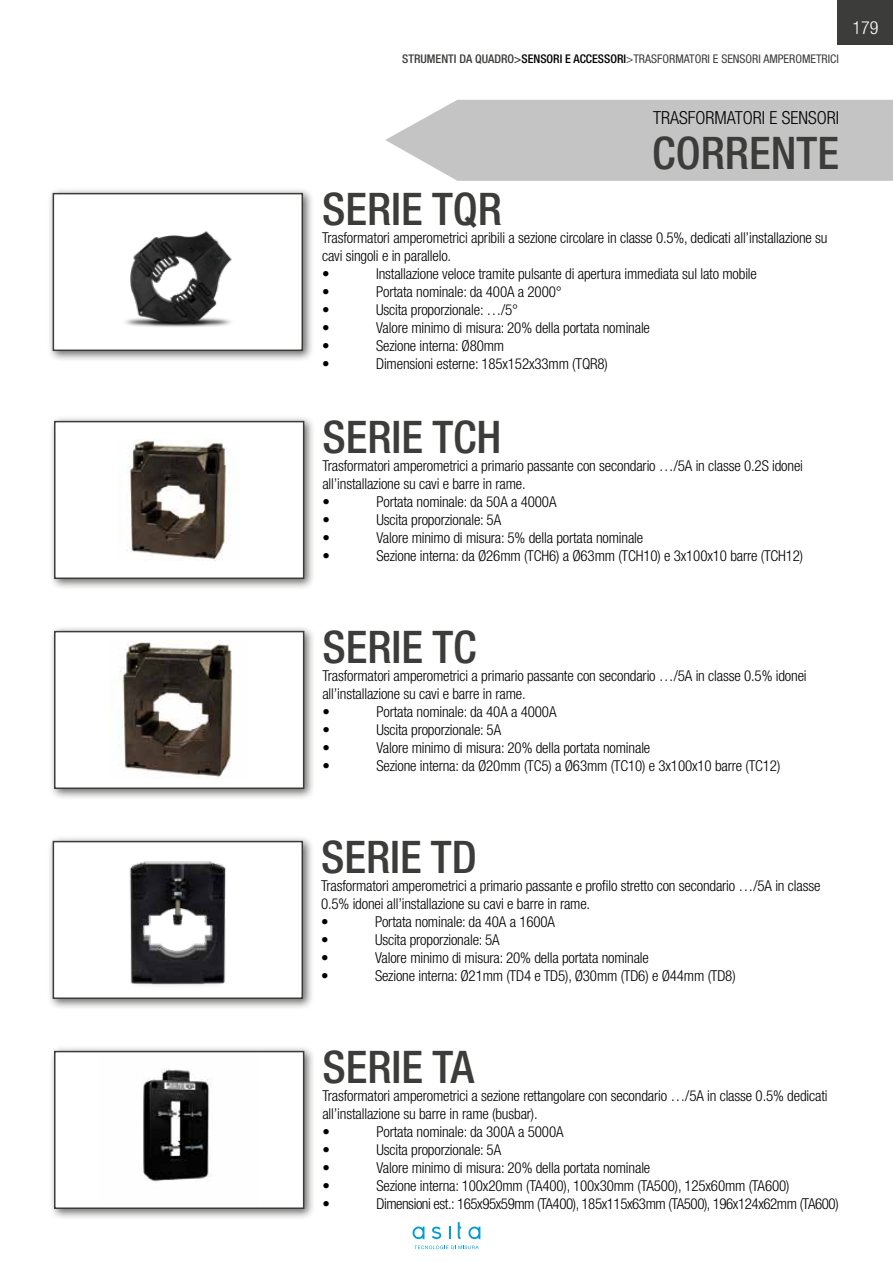
<style>
.page{position:relative;width:893px;height:1263px;background:#fff}
.page>*{position:absolute;margin:0;border:0;box-sizing:border-box;transform-origin:0 0}
.t1{font:500 condensed 45px "Helvetica Neue LT Std";color:#3c3c3b}
.t2{font:300 condensed 18px "Helvetica Neue LT Std";color:#000}
.t3{font:300 condensed 18px "Helvetica Neue LT Std";color:#fff}
.t4{font:300 condensed 15px/18px "Helvetica Neue LT Std";letter-spacing:-.01em;color:#000}
.t5{font:300 condensed 15px "Helvetica Neue LT Std";letter-spacing:-.03em;color:#000}
.t6{font:condensed 12px "Helvetica Neue LT Std";color:#3c3c3b}
.s1{font-weight:500}
.s2{color:#000}
.s3{font-weight:500;color:#000}
</style>
<div class="page">
<div style="left:49px;top:1045px;width:267px;height:175px;background:#3c3c3b;opacity:.75"></div>
<div style="left:55px;top:1051px;width:249px;height:157px;background:#fff"></div>
<img style="left:143px;top:1068px;width:67px;height:114px">
<div style="left:54px;top:1051px;width:250px;height:158px;border:2px solid #3c3c3b"></div>
<div style="left:49px;top:626px;width:267px;height:174px;background:#3c3c3b;opacity:.75"></div>
<div style="left:55px;top:632px;width:249px;height:156px;background:#fff"></div>
<img style="left:119px;top:641px;width:113px;height:138px">
<div style="left:54px;top:631px;width:250px;height:158px;border:2px solid #3c3c3b"></div>
<div style="left:49px;top:416px;width:267px;height:174px;background:#3c3c3b;opacity:.75"></div>
<div style="left:55px;top:422px;width:249px;height:156px;background:#fff"></div>
<img style="left:127px;top:440px;width:104px;height:120px">
<div style="left:54px;top:421px;width:250px;height:158px;border:2px solid #3c3c3b"></div>
<div style="left:47px;top:188px;width:267px;height:174px;background:#3c3c3b;opacity:.75"></div>
<div style="left:53px;top:194px;width:249px;height:156px;background:#fff"></div>
<img style="left:125px;top:231px;width:107px;height:96px">
<div style="left:53px;top:193px;width:250px;height:158px;border:2px solid #3c3c3b"></div>
<div style="left:47px;top:836px;width:267px;height:174px;background:#3c3c3b;opacity:.75"></div>
<img style="left:56px;top:844px;width:244px;height:152px">
<div style="left:53px;top:841px;width:250px;height:158px;border:2px solid #3c3c3b"></div>
<div style="left:838px;top:0;width:55px;height:44px;background:#3c3c3b"></div>
<svg style="left:385px;top:100px;width:508px;height:81px;background:#c8c8c8"></svg>
<svg style="left:413px;top:1226px;width:11px;height:13px"></svg>
<svg style="left:432px;top:1226px;width:9px;height:13px"></svg>
<svg style="left:449px;top:1226px;width:1px;height:13px"></svg>
<svg style="left:458px;top:1222px;width:3px;height:17px"></svg>
<svg style="left:468px;top:1226px;width:12px;height:13px"></svg>
<svg style="left:414px;top:1245px;width:65px;height:4px"></svg>
<p class="t6" style="left:402px;top:51px;width:438px"><span class="s1">STRUMENTI DA QUADRO</span><span class="s2">&gt;</span><span class="s3">SENSORI E ACCESSORI</span>&gt;TRASFORMATORI E SENSORI AMPEROMETRICI</p>
<p class="t3" style="left:852px;top:17px;width:27px">179</p>
<p class="t2" style="left:653px;top:108px;width:187px">TRASFORMATORI E SENSORI</p>
<h1 class="t1" style="left:652px;top:126px;width:188px">CORRENTE</h1>
<h1 class="t1" style="left:322px;top:182px;width:181px">SERIE TQR</h1>
<p class="t4" style="left:322px;top:229px;width:507px">Trasformatori amperometrici apribili a sezione circolare in classe 0.5%, dedicati all’installazione su cavi singoli e in parallelo.<br>•</p>
<p class="t4" style="left:376px;top:265px;width:382px">Installazione veloce tramite pulsante di apertura immediata sul lato mobile</p>
<p class="t4" style="left:322px;top:283px;width:9px">•</p>
<p class="t4" style="left:376px;top:283px;width:187px">Portata nominale: da 400A a 2000°</p>
<p class="t4" style="left:322px;top:301px;width:9px">•</p>
<p class="t4" style="left:376px;top:301px;width:144px">Uscita proporzionale: …/5°</p>
<p class="t4" style="left:322px;top:319px;width:9px">•</p>
<p class="t4" style="left:376px;top:319px;width:275px">Valore minimo di misura: 20% della portata nominale</p>
<p class="t4" style="left:322px;top:337px;width:9px">•</p>
<p class="t4" style="left:376px;top:337px;width:130px">Sezione interna: Ø80mm</p>
<p class="t4" style="left:322px;top:355px;width:9px">•</p>
<p class="t4" style="left:376px;top:355px;width:233px">Dimensioni esterne: 185x152x33mm (TQR8)</p>
<h1 class="t1" style="left:322px;top:410px;width:181px">SERIE TCH</h1>
<p class="t4" style="left:322px;top:457px;width:482px">Trasformatori amperometrici a primario passante con secondario …/5A in classe 0.2S idonei all’installazione su cavi e barre in rame.<br>•</p>
<p class="t4" style="left:376px;top:493px;width:182px">Portata nominale: da 50A a 4000A</p>
<p class="t4" style="left:322px;top:511px;width:9px">•</p>
<p class="t4" style="left:376px;top:511px;width:126px">Uscita proporzionale: 5A</p>
<p class="t4" style="left:322px;top:529px;width:9px">•</p>
<p class="t4" style="left:376px;top:529px;width:268px">Valore minimo di misura: 5% della portata nominale</p>
<p class="t4" style="left:322px;top:547px;width:9px">•</p>
<p class="t4" style="left:376px;top:547px;width:428px">Sezione interna: da Ø26mm (TCH6) a Ø63mm (TCH10) e 3x100x10 barre (TCH12)</p>
<h1 class="t1" style="left:322px;top:620px;width:156px">SERIE TC</h1>
<p class="t4" style="left:322px;top:666px;width:486px">Trasformatori amperometrici a primario passante con secondario …/5A in classe 0.5% idonei all’installazione su cavi e barre in rame.<br>•</p>
<p class="t4" style="left:376px;top:702px;width:182px">Portata nominale: da 40A a 4000A</p>
<p class="t4" style="left:322px;top:720px;width:9px">•</p>
<p class="t4" style="left:376px;top:720px;width:126px">Uscita proporzionale: 5A</p>
<p class="t4" style="left:322px;top:738px;width:9px">•</p>
<p class="t4" style="left:376px;top:738px;width:275px">Valore minimo di misura: 20% della portata nominale</p>
<p class="t4" style="left:322px;top:756px;width:9px">•</p>
<p class="t4" style="left:376px;top:756px;width:405px">Sezione interna: da Ø20mm (TC5) a Ø63mm (TC10) e 3x100x10 barre (TC12)</p>
<h1 class="t1" style="left:321px;top:830px;width:157px">SERIE TD</h1>
<p class="t4" style="left:321px;top:876px;width:501px">Trasformatori amperometrici a primario passante e profilo stretto con secondario …/5A in classe<br>0.5% idonei all’installazione su cavi e barre in rame.<br>•</p>
<p class="t4" style="left:375px;top:912px;width:182px">Portata nominale: da 40A a 1600A</p>
<p class="t4" style="left:321px;top:930px;width:9px">•</p>
<p class="t4" style="left:375px;top:930px;width:126px">Uscita proporzionale: 5A</p>
<p class="t4" style="left:321px;top:948px;width:9px">•</p>
<p class="t4" style="left:375px;top:948px;width:275px">Valore minimo di misura: 20% della portata nominale</p>
<p class="t4" style="left:321px;top:966px;width:9px">•</p>
<p class="t4" style="left:375px;top:966px;width:362px">Sezione interna: Ø21mm (TD4 e TD5), Ø30mm (TD6) e Ø44mm (TD8)</p>
<h1 class="t1" style="left:322px;top:1040px;width:153px">SERIE TA</h1>
<p class="t4" style="left:322px;top:1086px;width:507px">Trasformatori amperometrici a sezione rettangolare con secondario …/5A in classe 0.5% dedicati all’installazione su barre in rame (busbar).<br>•</p>
<p class="t4" style="left:376px;top:1122px;width:189px">Portata nominale: da 300A a 5000A</p>
<p class="t4" style="left:322px;top:1140px;width:9px">•</p>
<p class="t4" style="left:376px;top:1140px;width:126px">Uscita proporzionale: 5A</p>
<p class="t4" style="left:322px;top:1158px;width:9px">•</p>
<p class="t4" style="left:376px;top:1158px;width:275px">Valore minimo di misura: 20% della portata nominale</p>
<p class="t4" style="left:322px;top:1176px;width:9px">•</p>
<p class="t4" style="left:376px;top:1176px;width:415px">Sezione interna: 100x20mm (TA400), 100x30mm (TA500), 125x60mm (TA600)</p>
<p class="t4" style="left:322px;top:1194px;width:9px">•</p>
<p class="t5" style="left:376px;top:1195px;width:464px">Dimensioni est.: 165x95x59mm (TA400), 185x115x63mm (TA500), 196x124x62mm (TA600)</p>
</div>
